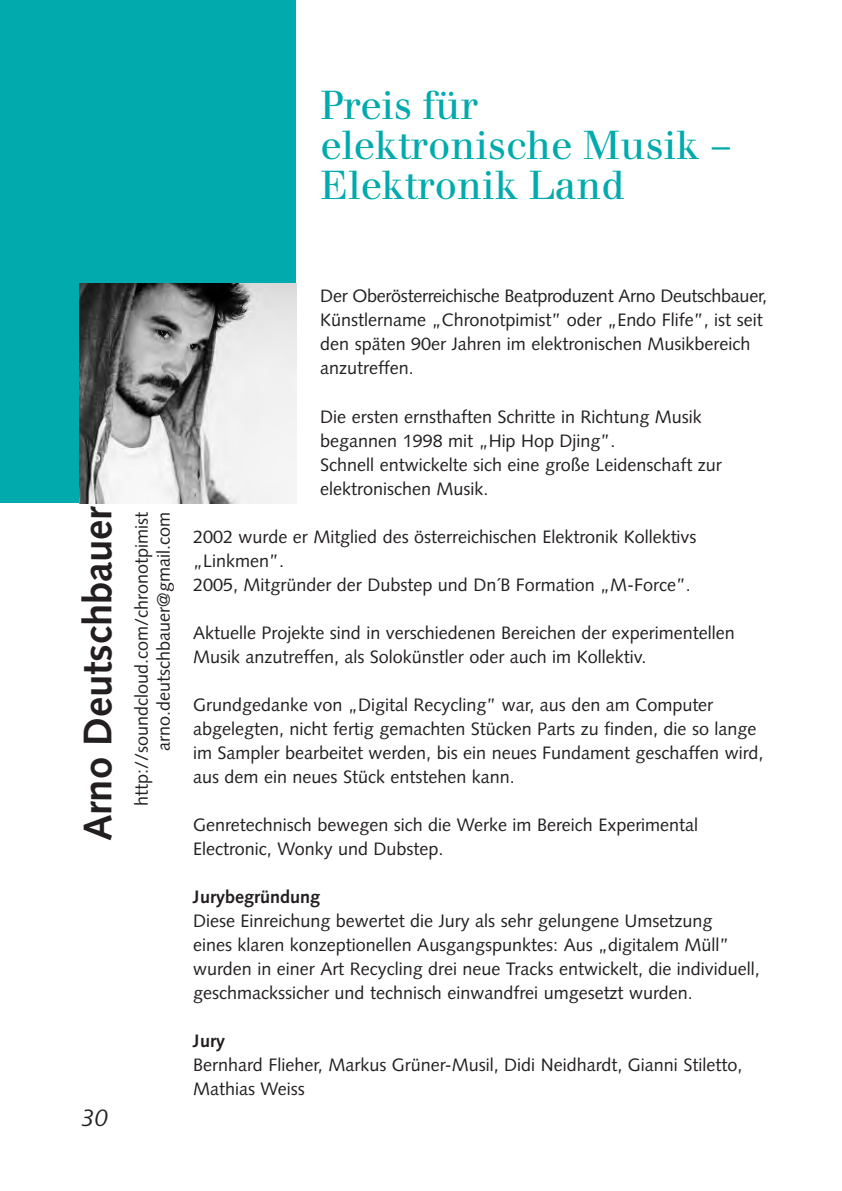
<style>
.page{position:relative;width:842px;height:1191px;background:#fff}
.page>*{position:absolute;margin:0;border:0;box-sizing:border-box;transform-origin:0 0}
.t1{font:40px/40px "Walbaum";color:#00aaad}
.t2{font:700 40px "Syntax";color:#231f20}
.t3{font:italic 24px "Syntax";color:#231f20}
.t4{font:18px/24px "Syntax";color:#231f20}
.t5{font:700 18px "Syntax";color:#231f20}
</style>
<div class="page">
<div style="left:0;top:0;width:296px;height:503px;background:#00aaad"></div>
<img style="left:80px;top:283px;width:216px;height:220px">
<h1 class="t1" style="left:321px;top:89px;width:413px">Preis für elektronische Musik –<br>Elektronik Land</h1>
<h1 class="t2" style="left:81px;top:841px;width:337px;rotate:-90deg">Arno Deutschbauer</h1>
<p class="t4" style="left:132px;top:806px;width:295px;line-height:22px;text-align:right;rotate:-90deg">http://soundcloud.com/chronotpimist arno.deutschbauer@gmail.com</p>
<h2 class="t3" style="left:81px;top:1108px;width:28px">30</h2>
<p class="t4" style="left:320px;top:286px;width:448px">Der Oberösterreichische Beatproduzent Arno Deutschbauer, Künstlername „Chronotpimist” oder „Endo Flife”, ist seit den späten 90er Jahren im elektronischen Musikbereich anzutreffen.</p>
<p class="t4" style="left:320px;top:406px;width:403px">Die ersten ernsthaften Schritte in Richtung Musik be gannen 1998 mit „Hip Hop Djing”.<br>Schnell entwickelte sich eine große Leidenschaft zur elektronischen Musik.</p>
<p class="t4" style="left:193px;top:526px;width:505px">2002 wurde er Mitglied des österreichischen Elektronik Kollektivs „Linkmen”.<br>2005, Mitgründer der Dubstep und Dn´B Formation „M-Force”.</p>
<p class="t4" style="left:193px;top:622px;width:543px">Aktuelle Projekte sind in verschiedenen Bereichen der experimentellen<br>Musik anzutreffen, als Solokünstler oder auch im Kollektiv.</p>
<p class="t4" style="left:193px;top:694px;width:572px">Grundgedanke von „Digital Recycling” war, aus den am Computer<br>ab gelegten, nicht fertig gemachten Stücken Parts zu finden, die so lange im Sampler bearbeitet werden, bis ein neues Fundament geschaffen wird, aus dem ein neues Stück entstehen kann.</p>
<p class="t4" style="left:193px;top:814px;width:507px">Genretechnisch bewegen sich die Werke im Bereich Experimental<br>Electronic, Wonky und Dubstep.</p>
<p class="t5" style="left:193px;top:889px;width:128px">Jurybegründung</p>
<p class="t4" style="left:193px;top:910px;width:568px">Diese Einreichung bewertet die Jury als sehr gelungene Umsetzung<br>eines klaren konzeptionellen Ausgangspunktes: Aus „digitalem Müll” wurden in einer Art Recycling drei neue Tracks entwickelt, die individuell, ge schmackssicher und technisch einwandfrei umgesetzt wurden.</p>
<p class="t5" style="left:193px;top:1033px;width:33px">Jury</p>
<p class="t4" style="left:193px;top:1054px;width:551px">Bernhard Flieher, Markus Grüner-Musil, Didi Neidhardt, Gianni Stiletto,<br>Mathias Weiss</p>
</div>
